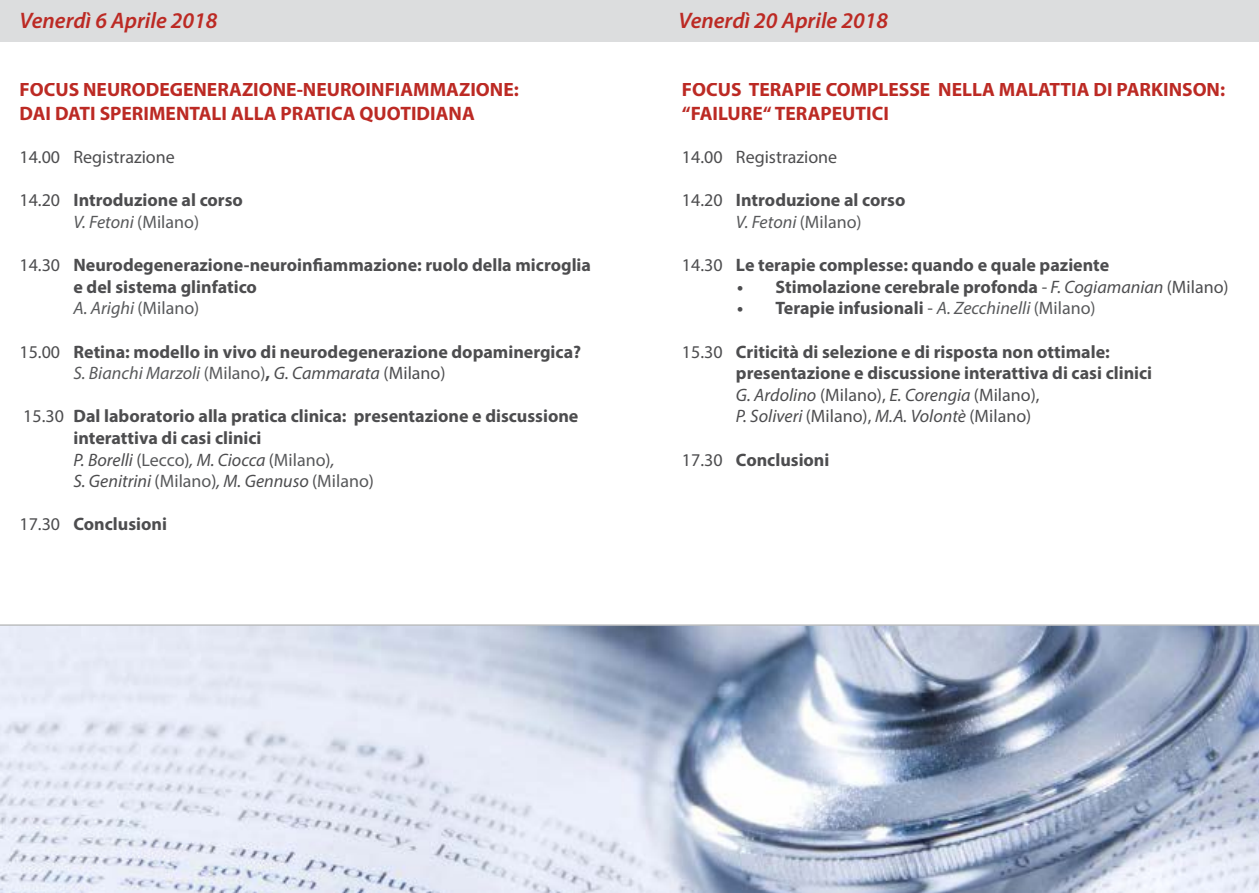
<style>
.page{position:relative;width:1259px;height:893px;background:#fff}
.page>*{position:absolute;margin:0;border:0;box-sizing:border-box;transform-origin:0 0}
.t1{font:italic 600 22.5px "Myriad Pro";color:#bc2a24}
.t2{font:700 19.5px/23.4px "Myriad Pro";color:#bc2a24}
.t3{font:700 19.5px "Myriad Pro";color:#bc2a24}
.t4{font:700 18px/21.6px "Myriad Pro";color:#4d4d4f}
.t5{font:18px "Myriad Pro";color:#4d4d4f}
.s1{font-weight:400}
.s2{font-weight:400;font-style:italic;color:#58595b}
.s3{font-weight:400;color:#58595b}
.s4{font-weight:400;font-style:italic}
</style>
<div class="page">
<div style="left:0;top:0;width:1259px;height:42px;background:#dcddde"></div>
<svg style="left:0;top:624px;width:1259px;height:269px;background:#c3ccdd"></svg>
<p class="t1" style="left:19px;top:6px;width:200px">Venerdì 6 Aprile 2018</p>
<p class="t1" style="left:678px;top:6px;width:211px">Venerdì 20 Aprile 2018</p>
<p class="t2" style="left:19px;top:78px;width:501px">FOCUS NEURODEGENERAZIONE-NEUROINFIAMMAZIONE:</p>
<p class="t3" style="left:19px;top:101px;width:457px">DAI DATI SPERIMENTALI ALLA PRATICA QUOTIDIANA</p>
<p class="t5" style="left:19px;top:146px;width:157px">14.00 Registrazione</p>
<p class="t4" style="left:19px;top:189px;width:225px;text-align:center"><span class="s1">14.20</span> Introduzione al corso<br><span class="s2">V. Fetoni</span> <span class="s3">(Milano)</span></p>
<p class="t4" style="left:73px;top:254px;width:519px;text-indent:-54px"><span class="s1">14.30</span> Neurodegenerazione-neuroinfiammazione: ruolo della microglia e del sistema glinfatico<br><span class="s2">A. Arighi</span> <span class="s3">(Milano)</span></p>
<p class="t4" style="left:73px;top:340px;width:509px;text-indent:-54px"><span class="s1">15.00</span> Retina: modello in vivo di neurodegenerazione dopaminergica?<br><span class="s2">S. Bianchi Marzoli</span> <span class="s3">(Milano)</span>, <span class="s4">G. Cammarata</span> <span class="s1">(Milano)</span></p>
<p class="t4" style="left:73px;top:405px;width:506px;text-indent:-50px"><span class="s1">15.30</span> Dal laboratorio alla pratica clinica: presentazione e discussione interattiva di casi clinici<br><span class="s4">P. Borelli</span> <span class="s1">(</span><span class="s3">Lecco</span><span class="s1">)</span><span class="s4">, M. Ciocca</span> <span class="s1">(</span><span class="s3">Milano</span><span class="s1">)</span><span class="s4">,<br>S. Genitrini</span> <span class="s1">(</span><span class="s3">Milano</span><span class="s1">)</span><span class="s4">, M. Gennuso</span> <span class="s1">(</span><span class="s3">Milano</span><span class="s1">)</span></p>
<p class="t4" style="left:19px;top:513px;width:149px"><span class="s1">17.30</span> Conclusioni</p>
<p class="t2" style="left:682px;top:78px;width:545px">FOCUS TERAPIE COMPLESSE NELLA MALATTIA DI PARKINSON: “FAILURE“ TERAPEUTICI</p>
<p class="t5" style="left:682px;top:146px;width:157px">14.00 Registrazione</p>
<p class="t4" style="left:682px;top:189px;width:225px;text-align:center"><span class="s1">14.20</span> Introduzione al corso<br><span class="s2">V. Fetoni</span> <span class="s3">(Milano)</span></p>
<p class="t4" style="left:682px;top:254px;width:429px"><span class="s1">14.30</span> Le terapie complesse: quando e quale paziente</p>
<p class="t4" style="left:737px;top:275px;width:493px">• Stimolazione cerebrale profonda <span class="s1">-</span> <span class="s4">F. Cogiamanian</span> <span class="s1">(Milano)</span></p>
<p class="t4" style="left:737px;top:297px;width:360px">• Terapie infusionali <span class="s1">-</span> <span class="s2">A. Zecchinelli</span> <span class="s3">(Milano)</span></p>
<p class="t4" style="left:736px;top:340px;width:418px;text-indent:-54px"><span class="s1">15.30</span> Criticità di selezione e di risposta non ottimale: presentazione e discussione interattiva di casi clinici <span class="s4">G. Ardolino</span> <span class="s1">(Milano),</span> <span class="s4">E. Corengia</span> <span class="s1">(Milano),<br></span><span class="s4">P. Soliveri</span> <span class="s1">(Milano),</span> <span class="s4">M.A. Volontè</span> <span class="s1">(Milano)</span></p>
<p class="t4" style="left:682px;top:448px;width:149px"><span class="s1">17.30</span> Conclusioni</p>
</div>
